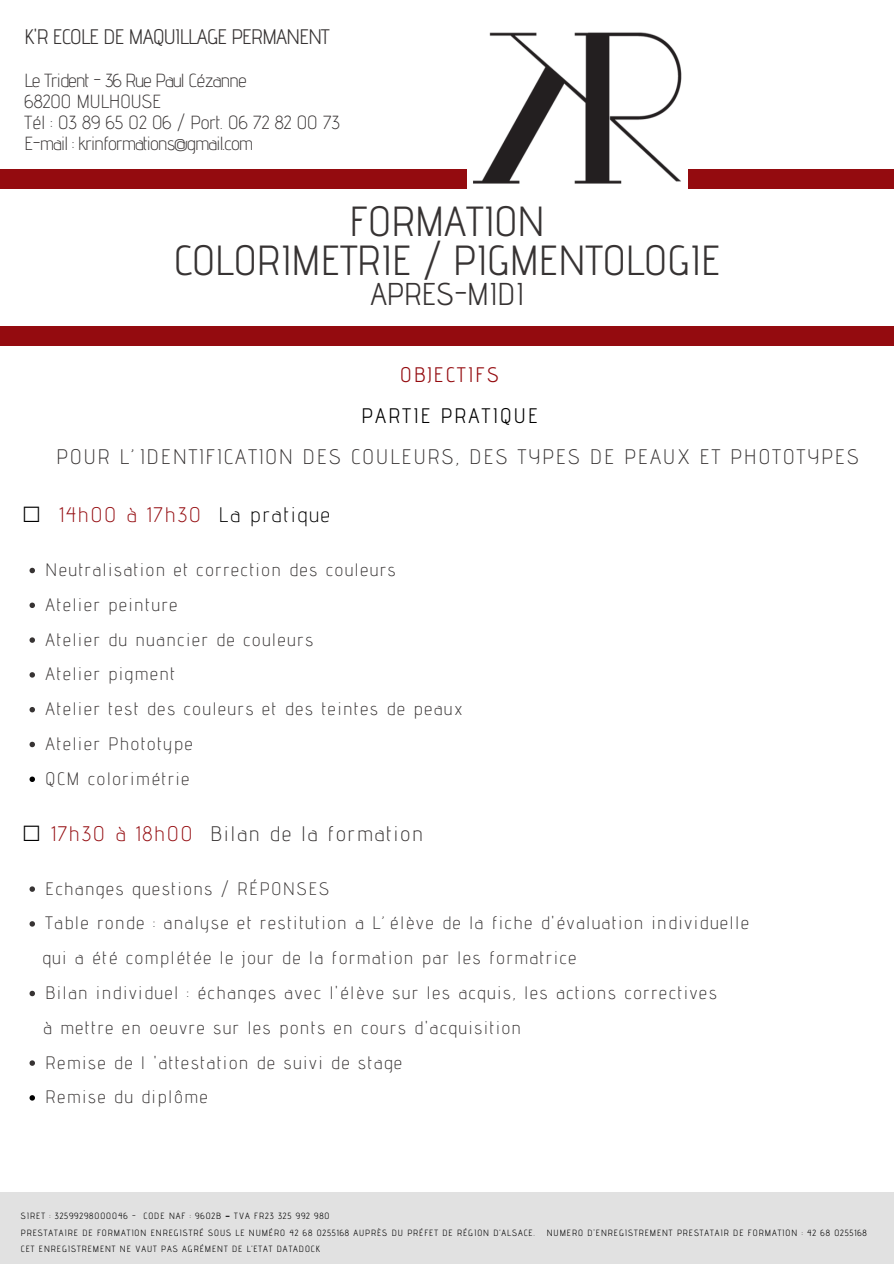
<style>
.page{position:relative;width:894px;height:1264px;background:#fff}
.page>*{position:absolute;margin:0;border:0;box-sizing:border-box;transform-origin:0 0}
.t1{font:42px/38.2px "Advent Pro";color:#373333;text-align:center}
.t2{font:31.5px "Advent Pro";color:#373333}
.t3{font:300 21px "Advent Pro";letter-spacing:.105em;color:#373333}
.t4{font:21px "Advent Pro";letter-spacing:-.035em;color:#373333}
.t5{font:300 21px "Advent Pro";letter-spacing:.105em;color:#940b0f}
.t6{font:21px "Advent Pro";letter-spacing:.105em;color:#000}
.t7{font:21px "Advent Pro";letter-spacing:.105em;color:#940b0f}
.t8{font:300 19.05px/21.3px "Advent Pro";letter-spacing:-.035em;color:#373333}
.t9{font:300 18px/34.8px "Advent Pro";letter-spacing:.105em;color:#373333}
.t10{font:9px/17px "Advent Pro";letter-spacing:.105em;color:#000}
.s1{font-family:"DejaVu Sans";font-weight:400;color:#000}
.s2{color:#000}
.s3{color:#940b0f}
.s4{font-family:"Noto Sans Gurmukhi";font-weight:700}
</style>
<div class="page">
<svg style="left:30px;top:568px;width:5px;height:5px"></svg>
<svg style="left:30px;top:602px;width:5px;height:6px"></svg>
<svg style="left:30px;top:637px;width:5px;height:6px"></svg>
<svg style="left:30px;top:672px;width:5px;height:5px"></svg>
<svg style="left:30px;top:707px;width:5px;height:5px"></svg>
<svg style="left:30px;top:741px;width:5px;height:6px"></svg>
<svg style="left:30px;top:776px;width:5px;height:6px"></svg>
<svg style="left:30px;top:886px;width:5px;height:5px"></svg>
<svg style="left:30px;top:921px;width:5px;height:5px"></svg>
<svg style="left:30px;top:990px;width:5px;height:6px"></svg>
<svg style="left:30px;top:1060px;width:5px;height:5px"></svg>
<svg style="left:30px;top:1095px;width:5px;height:5px"></svg>
<div style="left:0;top:170px;width:893px;height:19px;background:#940b0f"></div>
<img style="left:467px;top:32px;width:220px;height:157px">
<div style="left:0;top:1192px;width:893px;height:71px;background:#e1e1e1"></div>
<div style="left:0;top:326px;width:893px;height:20px;background:#940b0f"></div>
<p class="t4" style="left:25px;top:24px;width:306px">K'R ECOLE DE MAQUILLAGE PERMANENT</p>
<p class="t8" style="left:25px;top:69px;width:317px">Le Trident - 36 Rue Paul Cézanne<br>68200 MULHOUSE<br>Tél : 03 89 65 02 06 / Port. 06 72 82 00 73<br>E-mail : krinformations@gmail.com</p>
<h1 class="t1" style="left:174px;top:202px;width:548px">FORMATION<br>COLORIMETRIE / PIGMENTOLOGIE</h1>
<h2 class="t2" style="left:370px;top:275px;width:155px">APRES-MIDI</h2>
<p class="t7" style="left:400px;top:362px;width:100px">OBJECTIFS</p>
<p class="t6" style="left:361px;top:403px;width:178px">PARTIE PRATIQUE</p>
<p class="t3" style="left:56px;top:444px;width:803px">POUR L’IDENTIFICATION DES COULEURS, DES TYPES DE PEAUX ET PHOTOTYPES</p>
<p class="t5" style="left:22px;top:502px;width:309px"><span class="s1">☐</span> 14h00 à 17h30 <span class="s2">La pratique</span></p>
<p class="t9" style="left:45px;top:552px;width:419px">Neutralisation et correction des couleurs<br>Atelier peinture<br>Atelier du nuancier de couleurs<br>Atelier pigment<br>Atelier test des couleurs et des teintes de peaux<br>Atelier Phototype<br>QCM colorimétrie</p>
<p class="t3" style="left:22px;top:820px;width:402px"><span class="s1">☐</span> <span class="s3">17h30 à 18h00</span> Bilan de la formation</p>
<p class="t9" style="left:45px;top:870px;width:704px">Echanges questions / RÉPONSES<br>Table ronde : analyse et restitution a L’élève de la fiche d'évaluation individuelle</p>
<p class="t9" style="left:43px;top:940px;width:535px">qui a été complétée le jour de la formation par les formatrice</p>
<p class="t9" style="left:45px;top:974px;width:672px">Bilan individuel : échanges avec l'élève sur les acquis, les actions correctives</p>
<p class="t9" style="left:43px;top:1009px;width:479px">à mettre en oeuvre sur les ponts en cours d'acquisition</p>
<p class="t9" style="left:45px;top:1044px;width:358px">Remise de l 'attestation de suivi de stage<br>Remise du diplôme</p>
<p class="t10" style="left:21px;top:1206px;width:515px">SIRET : 32599298000046 - CODE NAF : 9602B <span class="s4">–</span> TVA FR23 325 992 980<br>PRESTATAIRE DE FORMATION ENREGISTRÉ SOUS LE NUMÉRO 42 68 0255168 AUPRÈS DU PRÉFET DE RÉGION D’ALSACE.<br>CET ENREGISTREMENT NE VAUT PAS AGRÉMENT DE L’ETAT DATADOCK</p>
<p class="t10" style="left:546px;top:1224px;width:321px">NUMERO D'ENREGISTREMENT PRESTATAIR DE FORMATION : 42 68 0255168</p>
</div>
